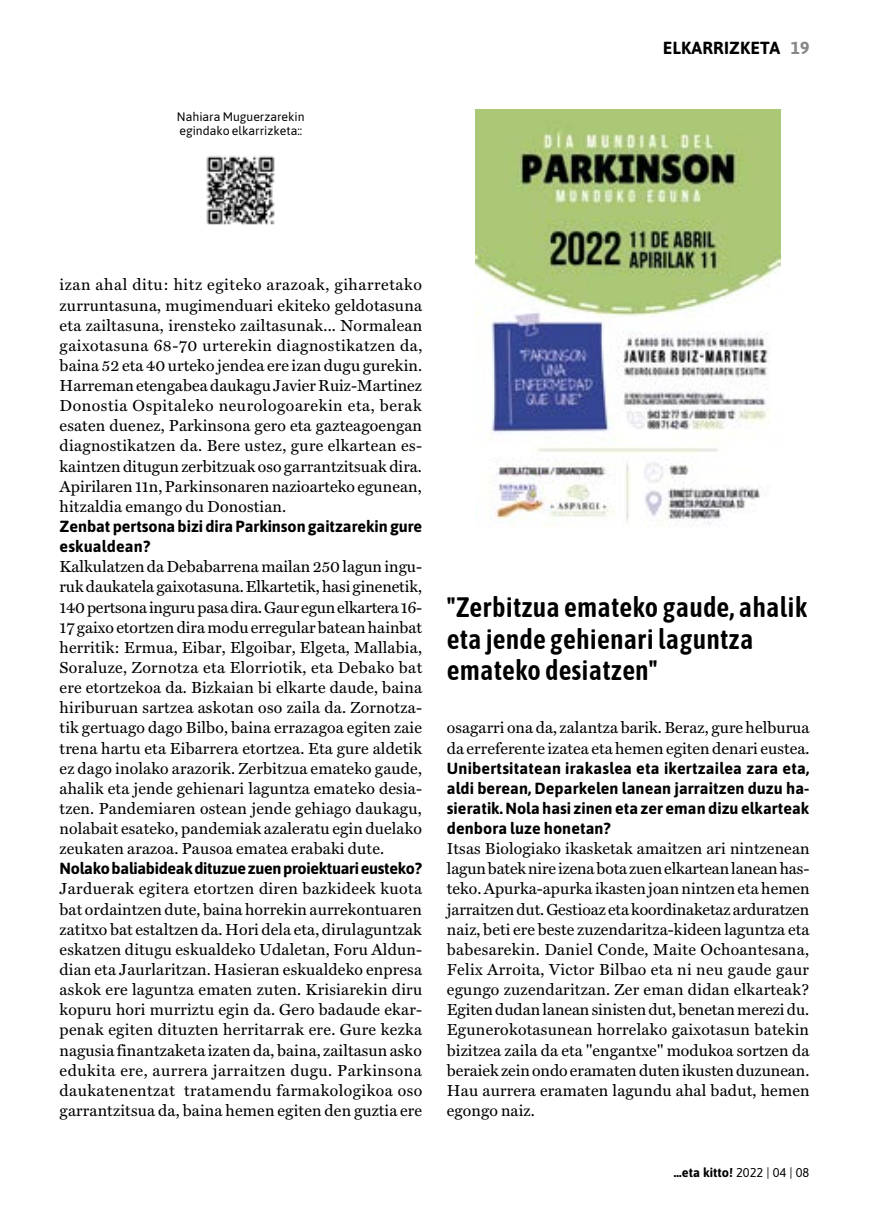
<style>
.page{position:relative;width:869px;height:1216px;background:#fff}
.page>*{position:absolute;margin:0;border:0;box-sizing:border-box;transform-origin:0 0}
.t1{font:600 28px/31.5px "Asap Condensed";letter-spacing:.005em;color:#000}
.t2{font:700 17.5px "Asap";letter-spacing:.01em;color:#000}
.t3{font:16.1px/20.1px "Miller Text Roman";letter-spacing:.01em;color:#000;text-align:justify}
.t4{font:700 16.1px/20.1px "Asap";color:#000}
.t5{font:700 16.1px "Asap";letter-spacing:-.02em;color:#000}
.t6{font:700 12.78px "Asap";color:#000}
.t7{font:12.25px/14px "Asap";color:#000}
.s1{color:#878787}
.s2{font-weight:400}
</style>
<div class="page">
<img style="left:475px;top:109px;width:305px;height:416px">
<img style="left:206px;top:156px;width:69px;height:69px">
<p class="t7" style="left:177px;top:109px;width:129px">Nahiara Muguerzarekin egindako elkarrizketa::</p>
<p class="t2" style="left:662px;top:36px;width:148px">ELKARRIZKETA <span class="s1">19</span></p>
<p class="t3" style="left:60px;top:275px;width:364px">izan ahal ditu: hitz egiteko arazoak, giharretako zurruntasuna, mugimenduari ekiteko geldotasuna eta zailtasuna, irensteko zailtasunak... Normalean gaixotasuna 68-70 urterekin diagnostikatzen da, baina 52 eta 40 urteko jendea ere izan dugu gurekin.<br>Harreman etengabea daukagu Javier Ruiz-Martinez Donostia Ospitaleko neurologoarekin eta, berak esaten duenez, Parkinsona gero eta gazteagoengan diagnostikatzen da. Bere ustez, gure elkartean es&shy;kaintzen ditugun zerbitzuak oso garrantzitsuak dira.<br>Apirilaren 11n, Parkinsonaren nazioarteko egunean, hitzaldia emango du Donostian.</p>
<p class="t4" style="left:60px;top:515px;width:364px">Zenbat pertsona bizi dira Parkinson gaitzarekin gure eskualdean?</p>
<p class="t3" style="left:60px;top:556px;width:364px">Kalkulatzen da Debabarrena mailan 250 lagun ingu&shy;ruk daukatela gaixotasuna. Elkartetik, hasi ginenetik, 140 pertsona inguru pasa dira. Gaur egun elkartera 16- 17 gaixo etortzen dira modu erregular batean hainbat herritik: Ermua, Eibar, Elgoibar, Elgeta, Mallabia, Soraluze, Zornotza eta Elorriotik, eta Debako bat ere etortzekoa da. Bizkaian bi elkarte daude, baina hiriburuan sartzea askotan oso zaila da. Zornotza&shy;tik gertuago dago Bilbo, baina errazagoa egiten zaie trena hartu eta Eibarrera etortzea. Eta gure aldetik ez dago inolako arazorik. Zerbitzua emateko gaude, ahalik eta jende gehienari laguntza emateko desia&shy;tzen. Pandemiaren ostean jende gehiago daukagu, nolabait esateko, pandemiak azaleratu egin duelako zeukaten arazoa. Pausoa ematea erabaki dute.</p>
<p class="t5" style="left:60px;top:857px;width:364px">Nolako baliabideak dituzue zuen proiektuari eusteko?</p>
<p class="t3" style="left:60px;top:878px;width:364px">Jarduerak egitera etortzen diren bazkideek kuota bat ordaintzen dute, baina horrekin aurrekontuaren zatitxo bat estaltzen da. Hori dela eta, dirulaguntzak eskatzen ditugu eskualdeko Udaletan, Foru Aldun&shy;dian eta Jaurlaritzan. Hasieran eskualdeko enpresa askok ere laguntza ematen zuten. Krisiarekin diru kopuru hori murriztu egin da. Gero badaude ekar&shy;penak egiten dituzten herritarrak ere. Gure kezka nagusia finantzaketa izaten da, baina, zailtasun asko edukita ere, aurrera jarraitzen dugu. Parkinsona daukatenentzat tratamendu farmakologikoa oso garrantzitsua da, baina hemen egiten den guztia ere</p>
<h1 class="t1" style="left:446px;top:590px;width:362px">"Zerbitzua emateko gaude, ahalik eta jende gehienari laguntza emateko desiatzen"</h1>
<p class="t3" style="left:446px;top:717px;width:364px">osagarri ona da, zalantza barik. Beraz, gure helburua da erreferente izatea eta hemen egiten denari eustea.</p>
<p class="t4" style="left:446px;top:757px;width:364px;text-align:justify">Unibertsitatean irakaslea eta ikertzailea zara eta, aldi berean, Deparkelen lanean jarraitzen duzu ha&shy;sieratik. Nola hasi zinen eta zer eman dizu elkarteak denbora luze honetan?</p>
<p class="t3" style="left:446px;top:838px;width:364px">Itsas Biologiako ikasketak amaitzen ari nintzenean lagun batek nire izena bota zuen elkartean lanean has&shy;teko. Apurka-apurka ikasten joan nintzen eta hemen jarraitzen dut. Gestioaz eta koordinaketaz arduratzen naiz, beti ere beste zuzendaritza-kideen laguntza eta babesarekin. Daniel Conde, Maite Ochoantesana, Felix Arroita, Victor Bilbao eta ni neu gaude gaur egungo zuzendaritzan. Zer eman didan elkarteak?<br>Egiten dudan lanean sinisten dut, benetan merezi du.<br>Egunerokotasunean horrelako gaixotasun batekin bizitzea zaila da eta "engantxe" modukoa sortzen da beraiek zein ondo eramaten duten ikusten duzunean.<br>Hau aurrera eramaten lagundu ahal badut, hemen egongo naiz.</p>
<p class="t6" style="left:673px;top:1162px;width:137px">…eta kitto! <span class="s2">2022 | 04 | 08</span></p>
</div>
